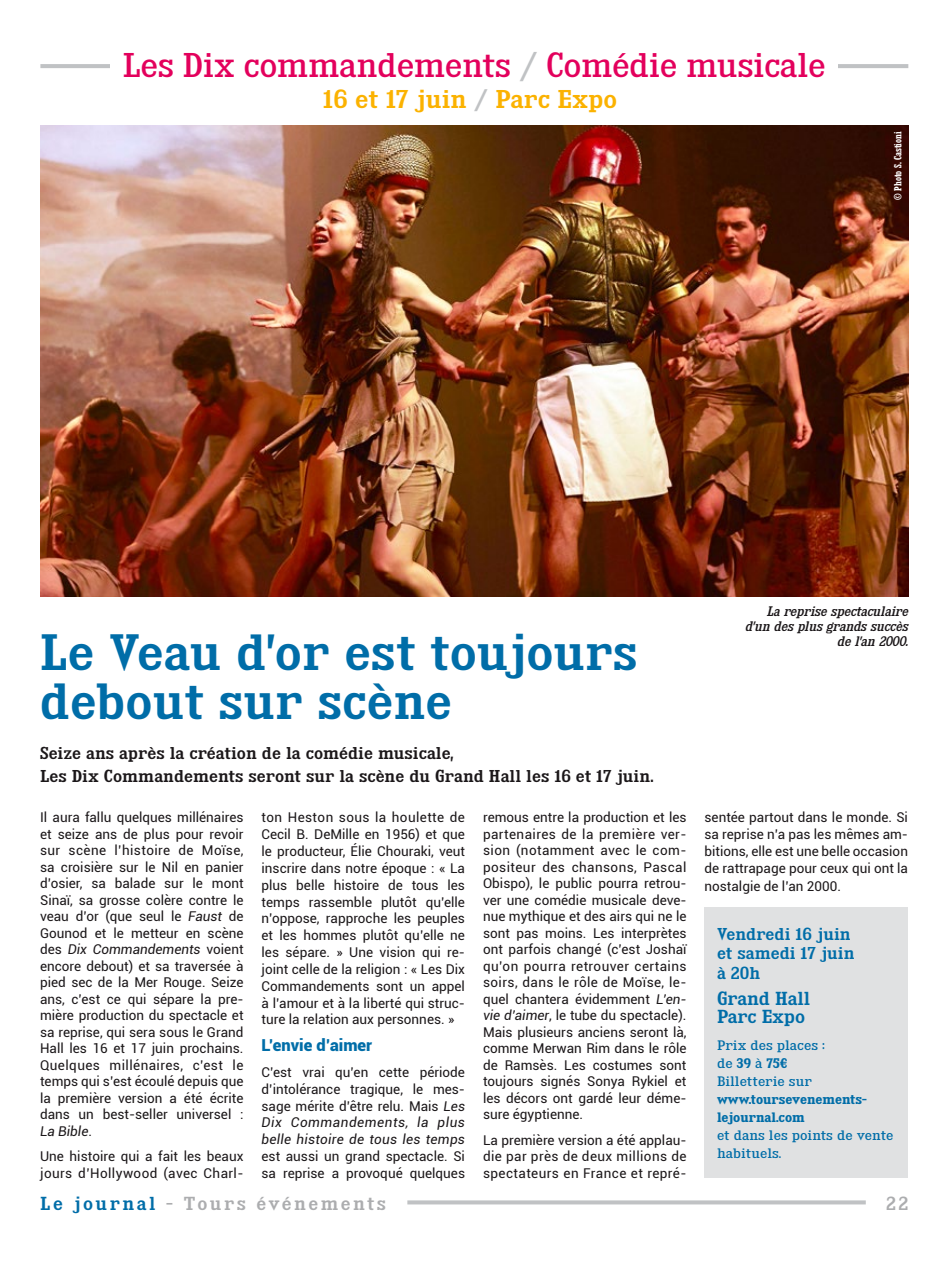
<style>
.page{position:relative;width:936px;height:1263px;background:#fff}
.page>*{position:absolute;margin:0;border:0;box-sizing:border-box;transform-origin:0 0}
.t1{font:44.7px/49.5px "Kingsbridge Sb";color:#006da8}
.t2{font:30px "Kingsbridge Rg";letter-spacing:-.02em;color:#e3005c}
.t3{font:22.5px "Kingsbridge Sb";color:#fbb200}
.t4{font:16.5px "Kingsbridge Sb";letter-spacing:.15em;color:#acadaf}
.t5{font:16.5px/18px "Kingsbridge Sb";letter-spacing:-.01em;color:#006da8}
.t6{font:900 16.5px "Roboto";color:#006da8}
.t7{font:15px/22.5px "Kingsbridge Sb";color:#1b1719}
.t8{font:15px/19.5px "Kingsbridge Sb";color:#006da8}
.t9{font:13.5px/16.5px "Roboto";color:#1b1719;text-align:justify}
.t10{font:12px/18px "Kingsbridge Rg";color:#006da8}
.t11{font:italic 12px/15px "Kingsbridge Rg";color:#1b1719;text-align:right}
.t12{font:700 12px/18px "Kingsbridge Rg";color:#006da8}
.t13{font:700 9px "Kingsbridge Cd Rg";color:#fff}
.s1{color:#c0c2c4}
.s2{font-style:italic}
.s3{font-weight:700}
.s4{color:#006da8}
</style>
<div class="page">
<svg style="left:407px;top:1200px;width:458px;height:4px;fill:#c0c2c4"></svg>
<hr style="left:40px;top:64px;width:868px;height:4px;background:#c0c2c4">
<div style="left:110px;top:50px;width:727px;height:32px;background:#fff"></div>
<img style="left:40px;top:125px;width:868px;height:471px">
<div style="left:704px;top:908px;width:203px;height:270px;background:#e0e1e2"></div>
<h2 class="t2" style="left:122px;top:47px;width:704px">Les Dix commandements <span class="s1">/</span> Comédie musicale</h2>
<h3 class="t3" style="left:323px;top:86px;width:296px">16 et 17 juin <span class="s1">/</span> Parc Expo</h3>
<p class="t13" style="left:892px;top:200px;width:70px;rotate:-90deg">© Photo S. Castioni</p>
<h1 class="t1" style="left:40px;top:627px;width:599px">Le Veau d’or est toujours debout sur scène</h1>
<p class="t7" style="left:40px;top:742px;width:615px">Seize ans après la création de la comédie musicale,<br>Les Dix Commandements seront sur la scène du Grand Hall les 16 et 17 juin.</p>
<p class="t9" style="left:40px;top:809px;width:205px">Il aura fallu quelques millénaires et seize ans de plus pour revoir sur scène l’histoire de Moïse, sa croisière sur le Nil en panier d’osier, sa balade sur le mont Sinaï, sa grosse colère contre le veau d’or (que seul le <span class="s2">Faust</span> de Gounod et le metteur en scène des <span class="s2">Dix Commandements</span> voient encore debout) et sa traversée à pied sec de la Mer Rouge. Seize ans, c’est ce qui sépare la pre&shy;mière production du spectacle et sa reprise, qui sera sous le Grand Hall les 16 et 17 juin prochains.<br>Quelques millénaires, c’est le temps qui s’est écoulé depuis que la première version a été écrite dans un best-seller universel :<br><span class="s2">La Bible</span>.</p>
<p class="t9" style="left:40px;top:1148px;width:205px">Une histoire qui a fait les beaux jours d’Hollywood (avec Charl-</p>
<p class="t9" style="left:261px;top:808px;width:205px">ton Heston sous la houlette de Cecil B. DeMille en 1956) et que le producteur, Élie Chouraki, veut inscrire dans notre époque : « La plus belle histoire de tous les temps rassemble plutôt qu’elle n’oppose, rapproche les peuples et les hommes plutôt qu’elle ne les sépare. » Une vision qui re&shy;joint celle de la religion : « Les Dix Commandements sont un appel à l’amour et à la liberté qui struc&shy;ture la relation aux personnes. »</p>
<p class="t6" style="left:261px;top:1033px;width:112px">L’envie d’aimer</p>
<p class="t9" style="left:261px;top:1063px;width:205px">C’est vrai qu’en cette période d’intolérance tragique, le mes&shy;sage mérite d’être relu. Mais <span class="s2">Les Dix Commandements, la plus belle histoire de tous les temps</span></p>
<p class="t9" style="left:261px;top:1147px;width:205px">est aussi un grand spectacle. Si sa reprise a provoqué quelques</p>
<p class="t9" style="left:483px;top:809px;width:205px">remous entre la production et les partenaires de la première ver&shy;sion (notamment avec le com&shy;positeur des chansons, Pascal Obispo), le public pourra retrou&shy;ver une comédie musicale deve&shy;nue mythique et des airs qui ne le sont pas moins. Les interprètes ont parfois changé (c’est Joshaï qu’on pourra retrouver certains soirs, dans le rôle de Moïse, le&shy;quel chantera évidemment <span class="s2">L’en&shy;vie d’aimer</span>, le tube du spectacle).<br>Mais plusieurs anciens seront là, comme Merwan Rim dans le rôle de Ramsès. Les costumes sont toujours signés Sonya Rykiel et les décors ont gardé leur déme&shy;sure égyptienne.</p>
<p class="t9" style="left:483px;top:1131px;width:205px">La première version a été applau&shy;die par près de deux millions de spectateurs en France et repré-</p>
<p class="t11" style="left:745px;top:604px;width:164px">La reprise spectaculaire d’un des plus grands succès de l’an 2000.</p>
<p class="t9" style="left:704px;top:808px;width:205px;line-height:17.1px">sentée partout dans le monde. Si sa reprise n’a pas les mêmes am&shy;bitions, elle est une belle occasion de rattrapage pour ceux qui ont la nostalgie de l’an 2000.</p>
<p class="t8" style="left:717px;top:924px;width:139px">Vendredi 16 juin et samedi 17 juin à 20h</p>
<p class="t5" style="left:717px;top:990px;width:95px">Grand Hall<br>Parc Expo</p>
<p class="t10" style="left:717px;top:1036px;width:109px">Prix des places : de <span class="s3">39</span> à <span class="s3">75€<br></span>Billetterie sur</p>
<p class="t12" style="left:717px;top:1090px;width:152px">www.toursevenements&shy;lejournal.com</p>
<p class="t10" style="left:717px;top:1126px;width:178px">et dans les points de vente habituels.</p>
<p class="t4" style="left:40px;top:1193px;width:347px"><span class="s4">Le journal</span> - Tours événements</p>
<p class="t4" style="left:886px;top:1193px;width:24px">22</p>
</div>
